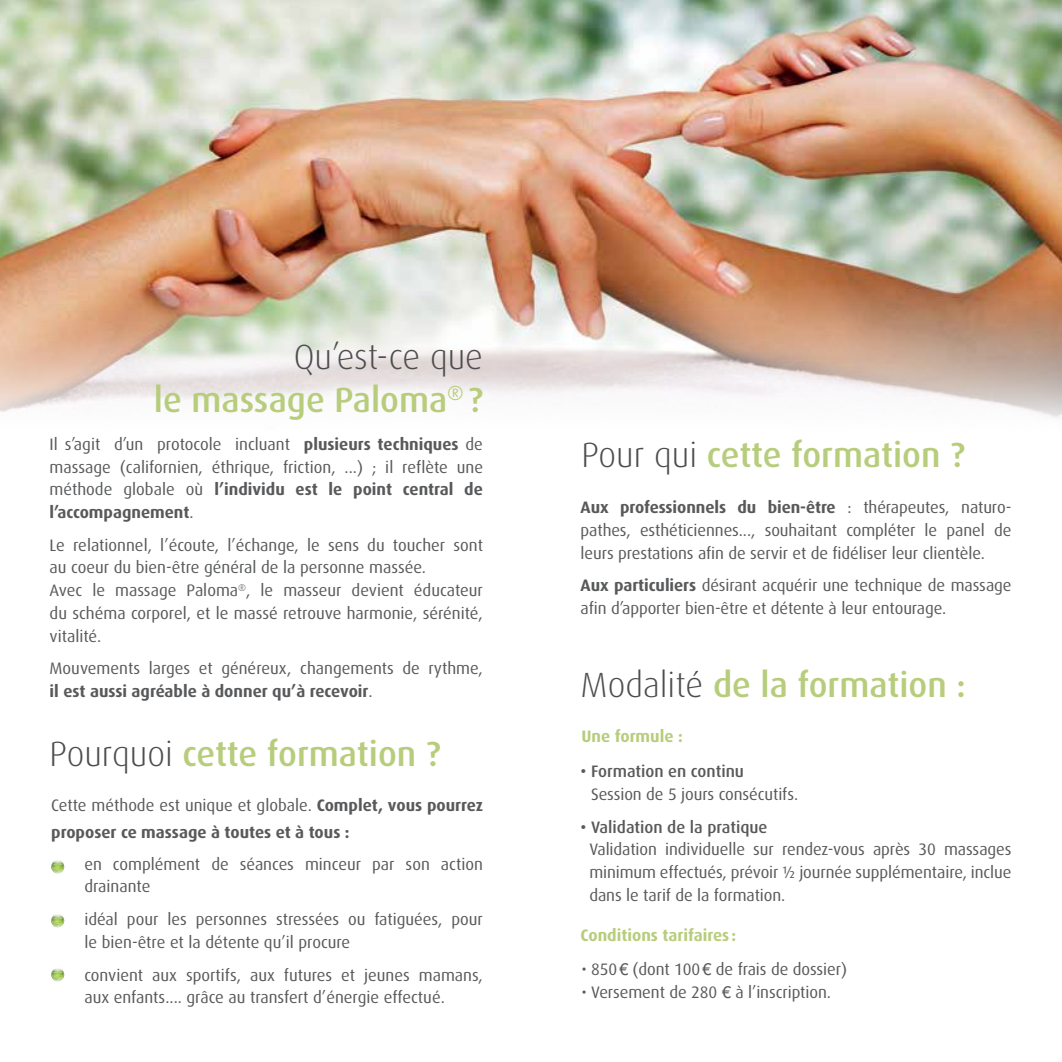
<style>
.page{position:relative;width:1062px;height:1062px;background:#fff}
.page>*{position:absolute;margin:0;border:0;box-sizing:border-box;transform-origin:0 0}
.t1{font:500 35px/42px "Dax";color:#b7cd7c;text-align:right}
.t2{font:16.62px/22.8px "Dax";color:#58595b}
.t3{font:700 16.62px/26.2px "Dax";color:#58595b}
.t4{font:500 16.62px "Dax";color:#58595b}
.t5{font:700 16.62px "Dax";color:#b7cd7c}
.s1{font-weight:300;color:#4d4d4f}
.s2{font-weight:700}
.s3{font-weight:400}
.s4{font-family:"Helvetica Neue"}
</style>
<div class="page">
<img style="left:0;top:0;width:1062px;height:418px">
<svg style="left:51px;top:860px;width:14px;height:14px"></svg>
<svg style="left:51px;top:968px;width:14px;height:14px"></svg>
<svg style="left:51px;top:914px;width:14px;height:14px"></svg>
<h1 class="t1" style="left:154px;top:336px;width:330px"><span class="s1">Qu’est-ce que<br></span>le massage Paloma<sup>®</sup> ?</h1>
<p class="t2" style="left:50px;top:433px;width:435px;text-align:justify">Il s’agit d’un protocole incluant <span class="s2">plusieurs techniques</span> de massage (californien, éthrique, friction, ...) ; il reflète une méthode globale où <span class="s2">l’individu est le point central de l’accompagnement</span>.</p>
<p class="t2" style="left:50px;top:534px;width:435px">Le relationnel, l’écoute, l’échange, le sens du toucher sont au coeur du bien-être général de la personne massée.<br>Avec le massage Paloma<sup>®</sup>, le masseur devient éducateur du schéma corporel, et le massé retrouve harmonie, sérénité, vitalité.</p>
<p class="t2" style="left:50px;top:657px;width:435px">Mouvements larges et généreux, changements de rythme, <span class="s2">il est aussi agréable à donner qu’à recevoir</span>.</p>
<h1 class="t1" style="left:50px;top:733px;width:392px"><span class="s1">Pourquoi</span> cette formation ?</h1>
<p class="t3" style="left:51px;top:792px;width:433px"><span class="s3">Cette méthode est unique et globale.</span> Complet, vous pourrez proposer ce massage à toutes et à tous :</p>
<p class="t2" style="left:84px;top:852px;width:400px">en complément de séances minceur par son action drainante</p>
<p class="t2" style="left:84px;top:908px;width:400px">idéal pour les personnes stressées ou fatiguées, pour le bien-être et la détente qu’il procure</p>
<p class="t2" style="left:84px;top:963px;width:400px">convient aux sportifs, aux futures et jeunes mamans, aux enfants.... grâce au transfert d’énergie effectué.</p>
<h1 class="t1" style="left:581px;top:434px;width:385px"><span class="s1">Pour qui</span> cette formation ?</h1>
<p class="t2" style="left:580px;top:496px;width:432px;text-align:justify"><span class="s2">Aux professionnels du bien-être</span> : thérapeutes, naturo&shy;pathes, esthéticiennes..., souhaitant compléter le panel de leurs prestations afin de servir et de fidéliser leur clientèle.</p>
<p class="t2" style="left:580px;top:574px;width:432px"><span class="s2">Aux particuliers</span> désirant acquérir une technique de massage afin d’apporter bien-être et détente à leur entourage.</p>
<h1 class="t1" style="left:580px;top:663px;width:386px"><span class="s1">Modalité</span> de la formation :</h1>
<p class="t5" style="left:581px;top:727px;width:103px">Une formule :</p>
<p class="t4" style="left:580px;top:762px;width:165px">• Formation en continu</p>
<p class="t2" style="left:591px;top:783px;width:208px">Session de 5 jours consécutifs.</p>
<p class="t4" style="left:580px;top:817px;width:188px">• Validation de la pratique</p>
<p class="t2" style="left:589px;top:838px;width:424px;text-align:justify">Validation individuelle sur rendez-vous après 30 massages minimum effectués, prévoir ½ journée supplémentaire, inclue dans le tarif de la formation.</p>
<p class="t5" style="left:580px;top:926px;width:157px">Conditions tarifaires :</p>
<p class="t2" style="left:581px;top:958px;width:267px">• 850<span class="s4">€</span> (dont 100<span class="s4">€</span> de frais de dossier)</p>
<p class="t2" style="left:581px;top:981px;width:251px">• Versement de 280 <span class="s4">€</span> à l’inscription.</p>
</div>
